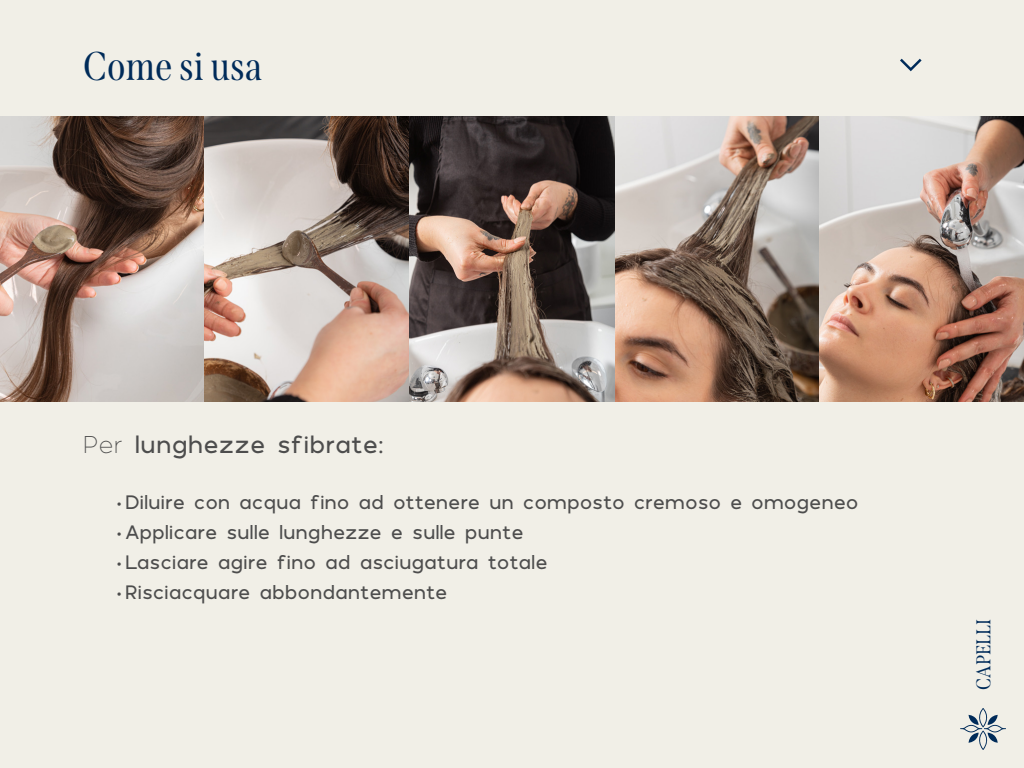
<style>
.page{position:relative;width:1024px;height:768px;background:#f1efe7}
.page>*{position:absolute;margin:0;border:0;box-sizing:border-box;transform-origin:0 0}
.t1{font:condensed 40px "Span";color:#002b59}
.t2{font:25px "Polly";color:#4d4d4d}
.t3{font:20px "Polly";letter-spacing:-.01em;color:#4d4d4d}
.t4{font:condensed 20px "Span";color:#002b59}
.s1{font-weight:300}
</style>
<div class="page">
<svg style="left:960px;top:708px;width:46px;height:42px"></svg>
<img style="left:0;top:117px;width:1024px;height:285px">
<svg style="left:900px;top:58px;width:22px;height:14px"></svg>
<h1 class="t1" style="left:83px;top:42px;width:181px">Come si usa</h1>
<p class="t2" style="left:83px;top:429px;width:302px"><span class="s1">Per</span> lunghezze sfibrate:</p>
<p class="t3" style="left:116px;top:489px;width:744px">•Diluire con acqua fino ad ottenere un composto cremoso e omogeneo</p>
<p class="t3" style="left:116px;top:519px;width:409px">•Applicare sulle lunghezze e sulle punte</p>
<p class="t3" style="left:116px;top:549px;width:433px">•Lasciare agire fino ad asciugatura totale</p>
<p class="t3" style="left:116px;top:579px;width:333px">•Risciacquare abbondantemente</p>
<p class="t4" style="left:972px;top:690px;width:72px;rotate:-90deg">CAPELLI</p>
</div>
